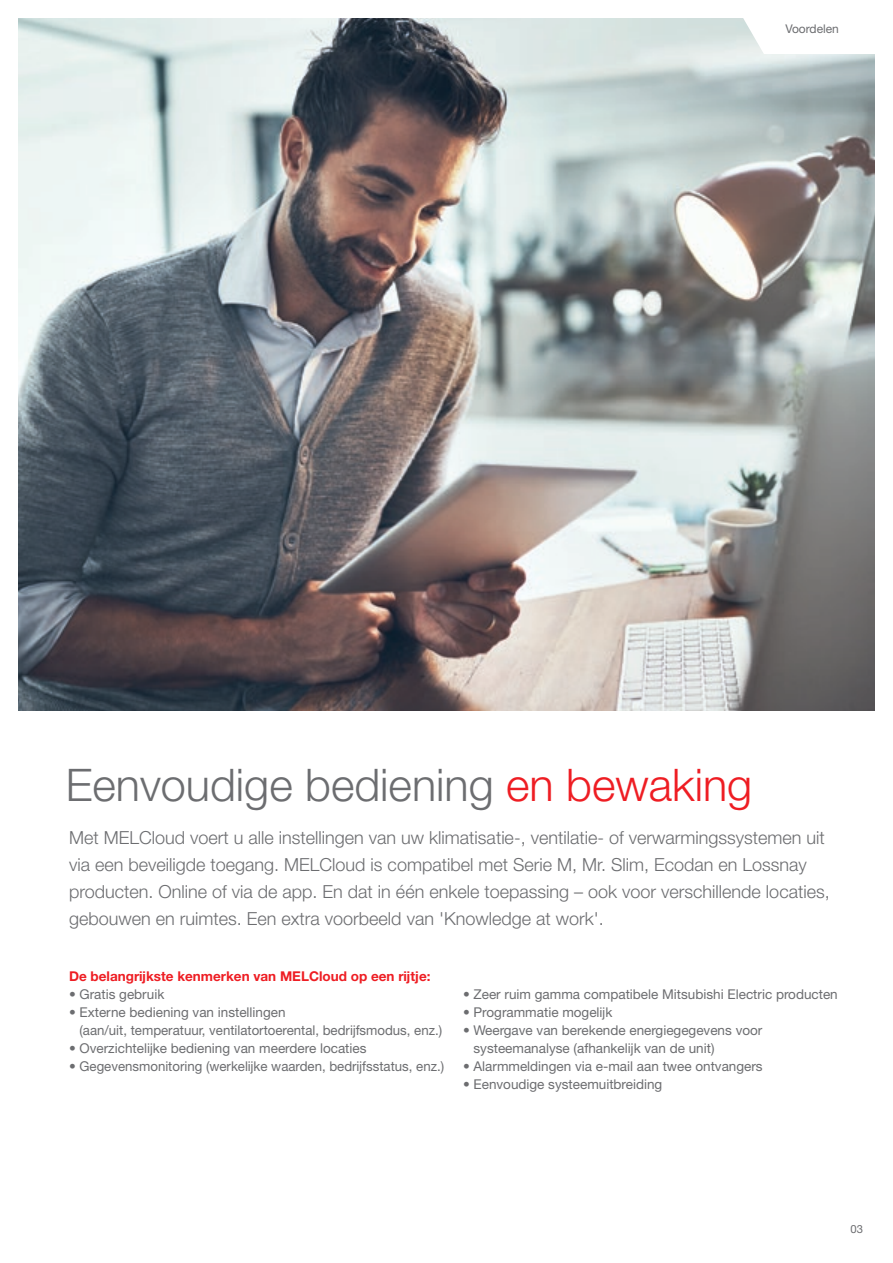
<style>
.page{position:relative;width:893px;height:1263px;background:#fff}
.page>*{position:absolute;margin:0;border:0;box-sizing:border-box;transform-origin:0 0}
.t1{font:300 45px "Helvetica Neue LT Pro";color:#6c6d70}
.t2{font:300 18px/27px "Helvetica Neue LT Pro";color:#6c6d70}
.t3{font:13.5px/18px "Helvetica Neue LT Pro";color:#6c6d70}
.t4{font:700 13.5px "Helvetica Neue LT Pro";color:#ee1d23}
.t5{font:12px "Helvetica Neue LT Pro";color:#6c6d70}
.t6{font:11.25px "Helvetica Neue LT Pro";color:#6c6d70}
.s1{color:#ee1d23}
</style>
<div class="page">
<img style="left:18px;top:18px;width:857px;height:693px">
<svg style="left:742px;top:18px;width:133px;height:36px"></svg>
<p class="t5" style="left:785px;top:21px;width:55px">Voordelen</p>
<h1 class="t1" style="left:66px;top:757px;width:688px">Eenvoudige bediening <span class="s1">en bewaking</span></h1>
<p class="t2" style="left:69px;top:824px;width:762px">Met MELCloud voert u alle instellingen van uw klimatisatie-, ventilatie- of verwarmingssystemen uit via een beveiligde toegang. MELCloud is compatibel met Serie M, Mr. Slim, Ecodan en Lossnay producten. Online of via de app. En dat in één enkele toepassing – ook voor verschillende locaties, gebouwen en ruimtes. Een extra voorbeeld van 'Knowledge at work'.</p>
<p class="t4" style="left:69px;top:968px;width:363px">De belangrijkste kenmerken van MELCloud op een rijtje:</p>
<p class="t3" style="left:69px;top:985px;width:97px">• Gratis gebruik</p>
<p class="t3" style="left:80px;top:1003px;width:364px;text-indent:-11px">• Externe bediening van instellingen<br>(aan/uit, temperatuur, ventilatortoerental, bedrijfsmodus, enz.)</p>
<p class="t3" style="left:69px;top:1039px;width:299px">• Overzichtelijke bediening van meerdere locaties</p>
<p class="t3" style="left:69px;top:1057px;width:376px">• Gegevensmonitoring (werkelijke waarden, bedrijfsstatus, enz.)</p>
<p class="t3" style="left:463px;top:985px;width:376px">• Zeer ruim gamma compatibele Mitsubishi Electric producten</p>
<p class="t3" style="left:463px;top:1003px;width:151px">• Programmatie mogelijk</p>
<p class="t3" style="left:473px;top:1021px;width:290px;text-indent:-11px">• Weergave van berekende energiegegevens voor systeemanalyse (afhankelijk van de unit)</p>
<p class="t3" style="left:463px;top:1057px;width:301px">• Alarmmeldingen via e-mail aan twee ontvangers</p>
<p class="t3" style="left:463px;top:1075px;width:201px">• Eenvoudige systeemuitbreiding</p>
<p class="t6" style="left:850px;top:1222px;width:14px">03</p>
</div>
